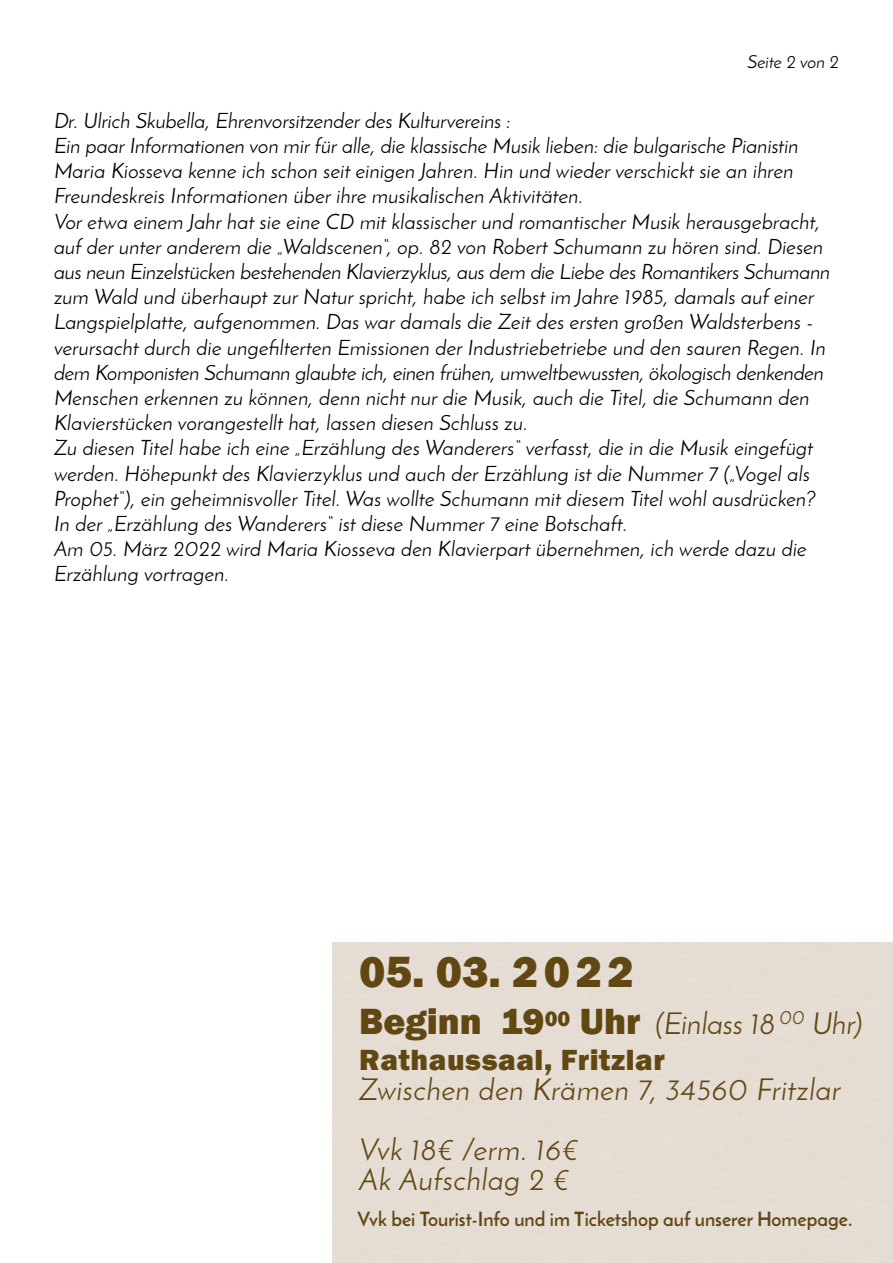
<style>
.page{position:relative;width:893px;height:1263px;background:#fff}
.page>*{position:absolute;margin:0;border:0;box-sizing:border-box;transform-origin:0 0}
.t1{font:800 45px "Franklin Gothic";letter-spacing:.12em;color:#614712}
.t2{font:30px/60px "Josefin Sans";letter-spacing:.02em;color:#614712}
.t3{font:30px "Josefin Sans";color:#614712}
.t4{font:800 30px "Franklin Gothic";letter-spacing:.02em;color:#614712}
.t5{font:21px/25.2px "Josefin Sans";letter-spacing:.01em;color:#000}
.t6{font:700 19.5px "Josefin Sans";color:#614712}
.t7{font:18px "Josefin Sans";letter-spacing:-.005em;color:#000}
.s1{font-family:"Franklin Gothic";font-weight:800;font-size:37.5px}
</style>
<div class="page">
<p class="t7" style="left:748px;top:50px;width:93px">Seite 2 von 2</p>
<p class="t5" style="left:54px;top:108px;width:778px">Dr. Ulrich Skubella, Ehrenvorsitzender des Kulturvereins :<br>Ein paar Informationen von mir für alle, die klassische Musik lieben: die bulgarische Pianistin Maria Kiosseva kenne ich schon seit einigen Jahren. Hin und wieder verschickt sie an ihren Freundeskreis Informationen über ihre musikalischen Aktivitäten.<br>Vor etwa einem Jahr hat sie eine CD mit klassischer und romantischer Musik herausgebracht, auf der unter anderem die „Waldscenen“, op. 82 von Robert Schumann zu hören sind. Diesen aus neun Einzelstücken bestehenden Klavierzyklus, aus dem die Liebe des Romantikers Schumann zum Wald und überhaupt zur Natur spricht, habe ich selbst im Jahre 1985, damals auf einer Langspielplatte, aufgenommen. Das war damals die Zeit des ersten großen Waldsterbens - verursacht durch die ungefilterten Emissionen der Industriebetriebe und den sauren Regen. In dem Komponisten Schumann glaubte ich, einen frühen, umweltbewussten, ökologisch denkenden Menschen erkennen zu können, denn nicht nur die Musik, auch die Titel, die Schumann den Klavierstücken vorangestellt hat, lassen diesen Schluss zu.<br>Zu diesen Titel habe ich eine „Erzählung des Wanderers“ verfasst, die in die Musik eingefügt werden. Höhepunkt des Klavierzyklus und auch der Erzählung ist die Nummer 7 („Vogel als Prophet“), ein geheimnisvoller Titel. Was wollte Schumann mit diesem Titel wohl ausdrücken?<br>In der „Erzählung des Wanderers“ ist diese Nummer 7 eine Botschaft.<br>Am 05. März 2022 wird Maria Kiosseva den Klavierpart übernehmen, ich werde dazu die Erzählung vortragen.</p>
<h1 class="t1" style="left:359px;top:943px;width:276px">05. 03. 2022</h1>
<h2 class="t3" style="left:359px;top:1005px;width:505px"><span class="s1">Beginn 19</span><sup>00</sup> <span class="s1">Uhr</span> (Einlass 18 <sup>00</sup> Uhr)</h2>
<h2 class="t4" style="left:359px;top:1040px;width:307px">Rathaussaal, Fritzlar</h2>
<h2 class="t2" style="left:359px;top:1059px;width:483px">Zwischen den Krämen 7, 34560 Fritzlar<br>Vvk 18€ /erm. 16€</h2>
<h2 class="t2" style="left:359px;top:1149px;width:212px">Ak Aufschlag 2 €</h2>
<p class="t6" style="left:358px;top:1206px;width:496px">Vvk bei Tourist-I nfo und im Ticketshop auf unserer Homepage.</p>
</div>
